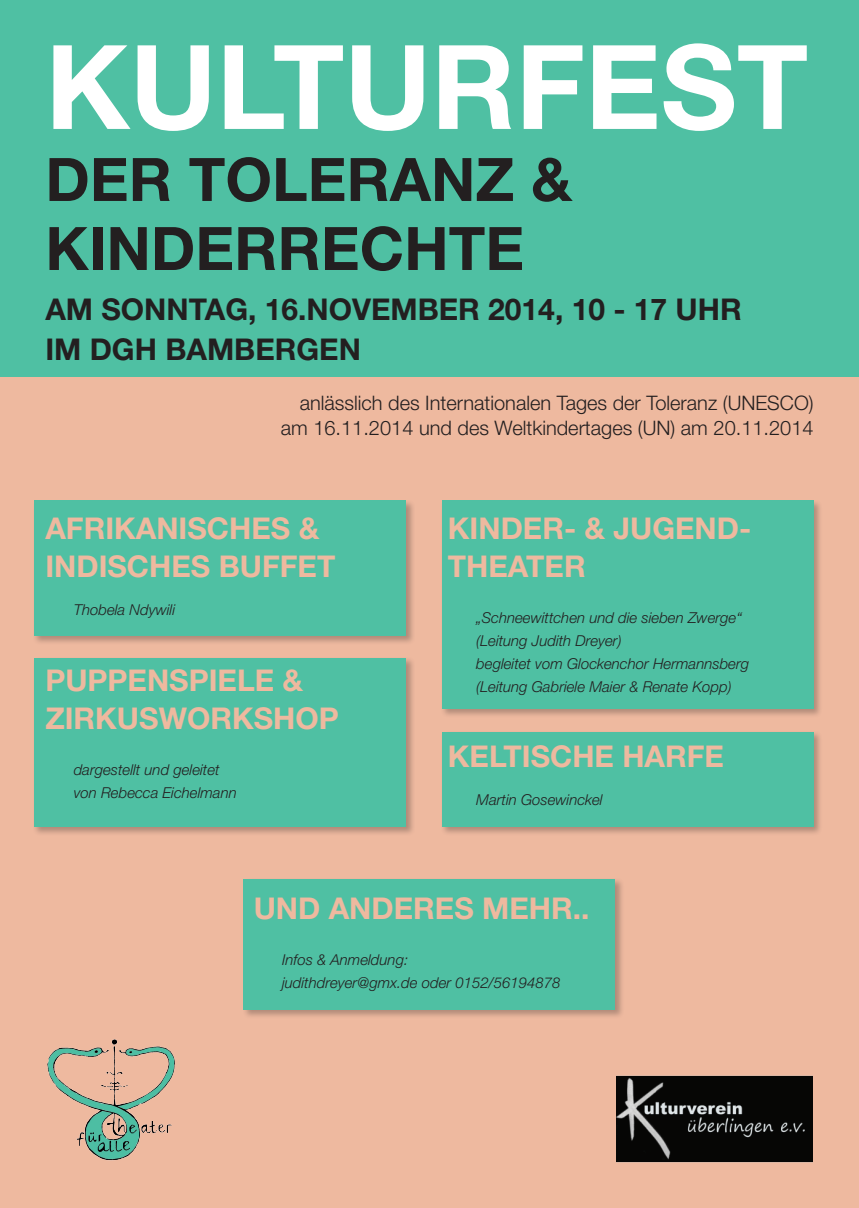
<style>
.page{position:relative;width:859px;height:1208px;background:#fff}
.page>*{position:absolute;margin:0;border:0;box-sizing:border-box;transform-origin:0 0}
.t1{font:700 117px "Helvetica Neue LT Std";color:#fff}
.t2{font:700 60px/69px "Helvetica Neue LT Std";color:#231f20}
.t3{font:700 30px/38px "Helvetica Neue LT Std";color:#eeb99f}
.t4{font:700 30px/40px "Helvetica Neue LT Std";color:#231f20}
.t5{font:300 20px/25px "Helvetica Neue LT Std";color:#231f20;text-align:right}
.t6{font:italic 300 15px/23px "Helvetica Neue LT Std";color:#231f20}
</style>
<div class="page">
<div style="left:0;top:0;width:859px;height:377px;background:#4fc0a3"></div>
<div style="left:0;top:377px;width:859px;height:831px;background:#eeb99f"></div>
<div style="left:33px;top:499px;width:382px;height:146px;background:#231f20;opacity:.3"></div>
<div style="left:34px;top:500px;width:372px;height:136px;background:#4fc0a3"></div>
<div style="left:440px;top:499px;width:383px;height:219px;background:#231f20;opacity:.3"></div>
<div style="left:442px;top:500px;width:372px;height:209px;background:#4fc0a3"></div>
<div style="left:33px;top:656px;width:382px;height:180px;background:#231f20;opacity:.3"></div>
<div style="left:34px;top:658px;width:372px;height:168px;background:#4fc0a3"></div>
<div style="left:242px;top:877px;width:383px;height:142px;background:#231f20;opacity:.3"></div>
<div style="left:244px;top:879px;width:371px;height:130px;background:#4fc0a3"></div>
<div style="left:440px;top:730px;width:383px;height:106px;background:#231f20;opacity:.3"></div>
<div style="left:442px;top:731px;width:372px;height:95px;background:#4fc0a3"></div>
<img style="left:47px;top:1039px;width:128px;height:122px">
<img style="left:617px;top:1075px;width:196px;height:87px">
<h1 class="t1" style="left:45px;top:15px;width:764px">KULTURFEST</h1>
<h2 class="t2" style="left:45px;top:144px;width:528px">DER TOLERANZ &amp;<br>KINDERRECHTE</h2>
<h3 class="t4" style="left:45px;top:289px;width:98px">AM SONNTA</h3>
<h3 class="t4" style="left:45px;top:289px;width:674px;text-indent:180px">G, 16.NOVEMBER 2014, 10 - 17 UHR<br>IM DGH BAMBERGEN</h3>
<h3 class="t5" style="left:281px;top:390px;width:534px">anlässlich des Internationalen Tages der Toleranz (UNESCO) am 16.11.2014 und des Weltkindertages (UN) am 20.11.2014</h3>
<h3 class="t3" style="left:45px;top:508px;width:292px">AFRIKANISCHES &amp;<br>INDISCHES BUFFET</h3>
<p class="t6" style="left:74px;top:597px;width:103px">Thobela Ndywili</p>
<h3 class="t3" style="left:45px;top:660px;width:295px">PUPPENSPIELE &amp;<br>ZIRKUSWORKSHOP</h3>
<p class="t6" style="left:74px;top:757px;width:165px">dargestellt und geleitet von Rebecca Eichelmann</p>
<h3 class="t3" style="left:448px;top:508px;width:305px">KINDER- &amp; JUGEND-<br>THEATER</h3>
<p class="t6" style="left:476px;top:605px;width:274px">„Schneewittchen und die sieben Zwerge“ (Leitung Judith Dreyer)<br>begleitet vom Glockenchor Hermannsberg (Leitung Gabriele Maier &amp; Renate Kopp)</p>
<h3 class="t3" style="left:448px;top:736px;width:278px">KELTISCHE HARFE</h3>
<p class="t6" style="left:476px;top:787px;width:128px">Martin Gosewinckel</p>
<h3 class="t3" style="left:254px;top:888px;width:161px">UND ANDERES</h3>
<h3 class="t3" style="left:482px;top:888px;width:49px">MEHR</h3>
<h3 class="t3" style="left:573px;top:888px;width:18px">..</h3>
<p class="t6" style="left:282px;top:947px;width:280px">Infos &amp; Anmeldung:<br>judithdreyer@gmx.de oder 0152/56194878</p>
</div>
